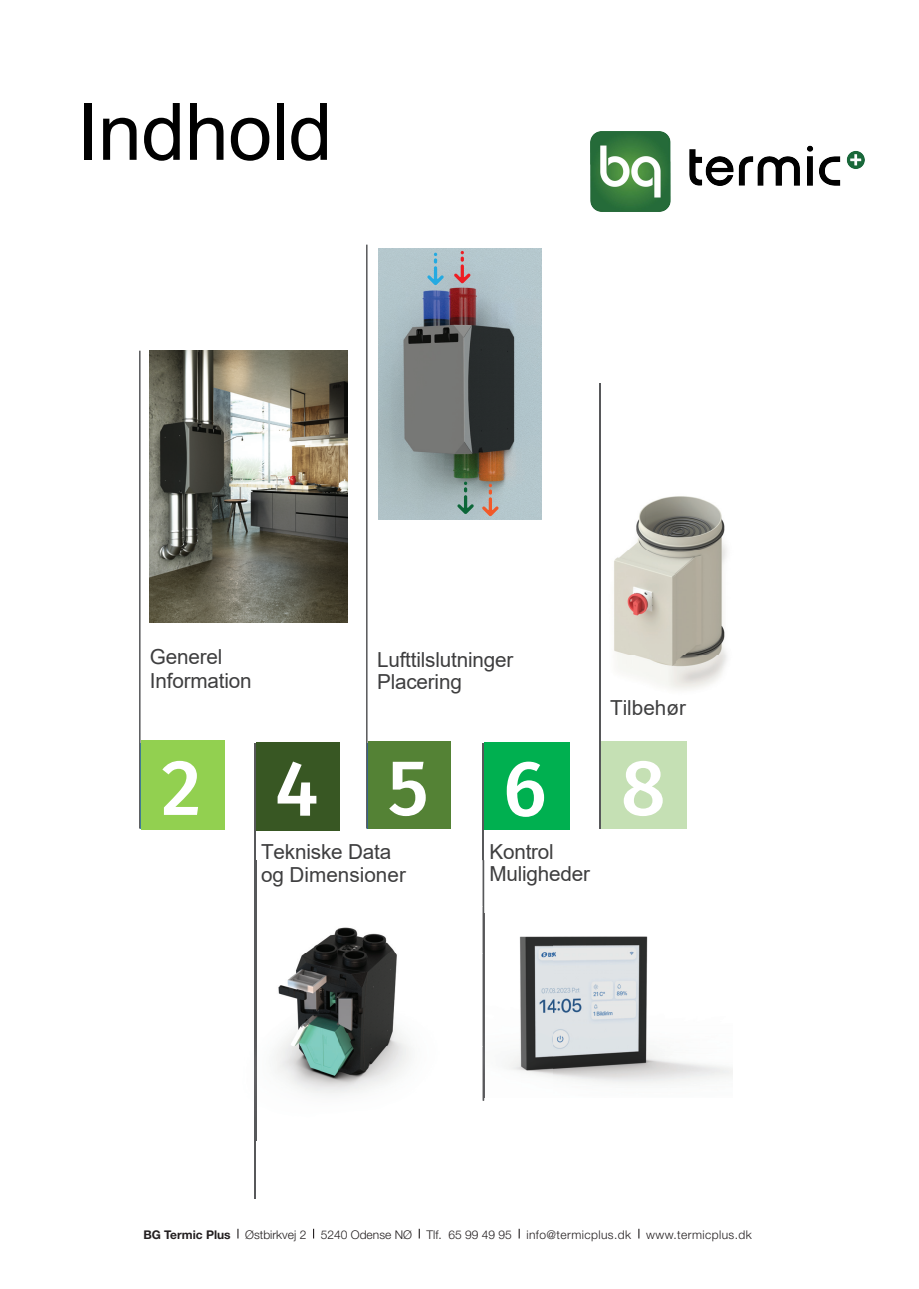
<style>
.page{position:relative;width:919px;height:1289px;background:#fff}
.page>*{position:absolute;margin:0;border:0;box-sizing:border-box;transform-origin:0 0}
.t1{font:79.35px "Arial";letter-spacing:-.01em;color:#000}
.t2{font:500 78.9px "Fira Sans";letter-spacing:.935em;color:#fff}
.t3{font:20.7px/23.5px "Arial";letter-spacing:-.01em;color:#3e3e3f}
.t4{font:20.7px "Arial";color:#3f3f40}
.t5{font:300 12px "Helvetica Neue LT Std";letter-spacing:.035em;color:#231f20}
.s1{color:#3f3f40}
.s2{font-weight:700}
</style>
<div class="page">
<hr style="left:254px;top:742px;width:2px;height:456px;background:#57585a">
<hr style="left:482px;top:742px;width:2px;height:358px;background:#57585a">
<hr style="left:139px;top:350px;width:1px;height:478px;background:#57585a">
<hr style="left:599px;top:383px;width:1px;height:445px;background:#57585a">
<hr style="left:366px;top:245px;width:1px;height:583px;background:#57585a">
<img style="left:150px;top:350px;width:197px;height:272px">
<img style="left:378px;top:248px;width:163px;height:271px">
<svg style="left:482px;top:484px;width:16px;height:32px"></svg>
<svg style="left:427px;top:253px;width:17px;height:32px"></svg>
<svg style="left:457px;top:481px;width:17px;height:33px"></svg>
<svg style="left:454px;top:251px;width:16px;height:32px"></svg>
<img style="left:569px;top:445px;width:158px;height:316px">
<img style="left:600px;top:742px;width:1px;height:19px">
<img style="left:599px;top:445px;width:1px;height:316px">
<img style="left:484px;top:936px;width:248px;height:148px">
<img style="left:256px;top:860px;width:296px;height:93px">
<img style="left:256px;top:953px;width:154px;height:187px">
<img style="left:482px;top:1046px;width:17px;height:55px">
<img style="left:263px;top:867px;width:104px;height:16px">
<img style="left:482px;top:860px;width:2px;height:240px">
<img style="left:590px;top:132px;width:274px;height:80px">
<div style="left:601px;top:741px;width:85px;height:88px;background:#c5e0b4"></div>
<div style="left:485px;top:742px;width:84px;height:87px;background:#00b050"></div>
<div style="left:141px;top:740px;width:83px;height:89px;background:#92d050"></div>
<div style="left:256px;top:742px;width:83px;height:88px;background:#385723"></div>
<div style="left:368px;top:741px;width:82px;height:87px;background:#548235"></div>
<svg style="left:418px;top:1228px;width:2px;height:10px"></svg>
<h1 class="t1" style="left:76px;top:77px;width:257px">Indhold</h1>
<p class="t3" style="left:150px;top:645px;width:103px">Generel<br>Information</p>
<p class="t3" style="left:377px;top:649px;width:138px;line-height:21.9px">Lufttilslutninger<br>Placering</p>
<p class="t4" style="left:610px;top:693px;width:77px">Tilbehør</p>
<h2 class="t2" style="left:161px;top:741px;width:506px">24568</h2>
<p class="t3" style="left:261px;top:839px;width:146px">Tekniske Data og <span class="s1">Dimensioner</span></p>
<p class="t3" style="left:489px;top:839px;width:66px">Kontrol</p>
<p class="t3" style="left:489px;top:861px;width:102px">Muligheder</p>
<p class="t5" style="left:143px;top:1226px;width:610px"><span class="s2">BG Termic Plus</span> Østbirkvej 2 5240 Odense NØ Tlf. 65 99 49 95 info@termicplus.dk www.termicplus.dk</p>
</div>
